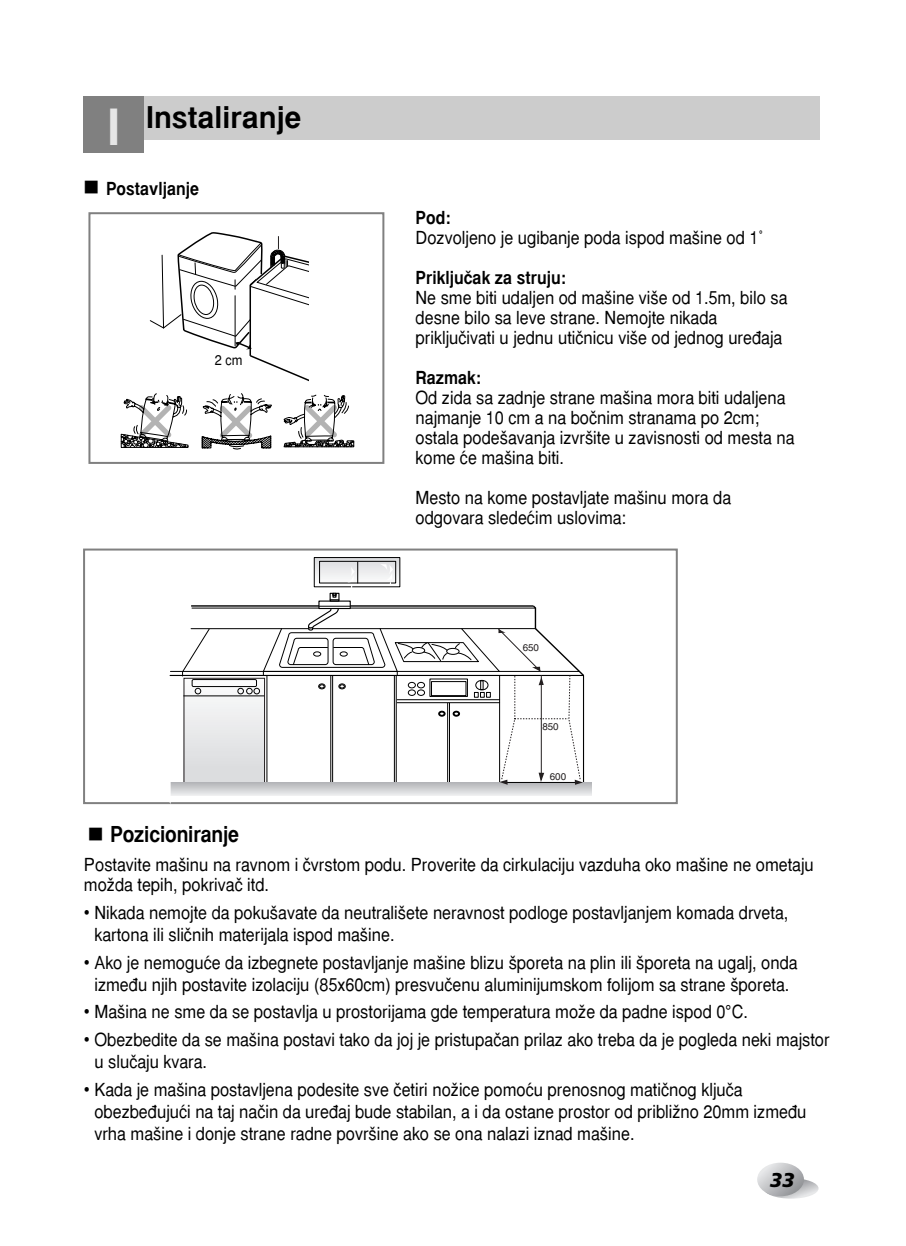
<style>
.page{position:relative;width:906px;height:1246px;background:#fff}
.page>*{position:absolute;margin:0;border:0;box-sizing:border-box;transform-origin:0 0}
.t1{font:700 50px "Euro Slavic Sans";color:#e6e6e6}
.t2{font:700 30px "Euro Slavic Sans";color:#000}
.t3{font:700 22px "Euro Slavic Sans";letter-spacing:-.01em;color:#000;scale:.9 1}
.t4{font:italic 900 20px "Frutiger";color:#000}
.t5{font:18px/20px "Euro Slavic Sans";color:#000;scale:.9 1}
.t6{font:700 18px "Euro Slavic Sans";color:#000;scale:.9 1}
.t7{font:14px "Euro Slavic Sans";color:#000;scale:.9 1}
.t8{font:9.8px "Helvetica";color:#231f20}
.s1{font-weight:700}
.s2{font-family:"Helvetica"}
.s3{font-family:"Arial";font-size:19px}
.s4{font-family:"Arial"}
</style>
<div class="page">
<div style="left:83px;top:549px;width:595px;height:255px;border:2px solid #808080"></div>
<svg style="left:764px;top:1178px;width:55px;height:21px"></svg>
<svg style="left:757px;top:1163px;width:47px;height:33px"></svg>
<div style="left:84px;top:96px;width:736px;height:43px;background:#ccc"></div>
<div style="left:84px;top:96px;width:60px;height:57px;background:#808080"></div>
<svg style="left:150px;top:232px;width:159px;height:150px"></svg>
<svg style="left:121px;top:393px;width:67px;height:55px"></svg>
<svg style="left:202px;top:393px;width:70px;height:57px"></svg>
<svg style="left:283px;top:395px;width:72px;height:53px"></svg>
<div style="left:88px;top:212px;width:296px;height:252px;border:2px solid #808080"></div>
<svg style="left:316px;top:559px;width:82px;height:3px"></svg>
<div style="left:314px;top:557px;width:86px;height:30px;border:1px solid #000"></div>
<div style="left:319px;top:561px;width:77px;height:22px;border:1px solid #000"></div>
<svg style="left:159px;top:562px;width:427px;height:242px"></svg>
<h1 class="t1" style="left:107px;top:109px;width:15px">I</h1>
<h2 class="t2" style="left:146px;top:107px;width:157px">Instaliranje</h2>
<p class="t6" style="left:106px;top:182px;width:105px">Postavljanje</p>
<p class="t7" style="left:215px;top:355px;width:32px">2 cm</p>
<p class="t5" style="left:416px;top:209px;width:388px"><span class="s1">Pod:<br></span>Dozvoljeno je ugibanje poda ispod ma‰ine od 1<span class="s2">˚</span></p>
<p class="t6" style="left:416px;top:271px;width:169px">Prikljuãak za struju:</p>
<p class="t5" style="left:416px;top:289px;width:415px">Ne sme biti udaljen od ma‰ine vi‰e od 1.5m, bilo sa desne bilo sa leve strane. Nemojte nikada prikljuãivati u jednu utiãnicu vi‰e od jednog ure√aja</p>
<p class="t6" style="left:416px;top:371px;width:75px">Razmak:</p>
<p class="t5" style="left:416px;top:389px;width:423px">Od zida sa zadnje strane ma‰ina mora biti udaljena najmanje 10 cm a na boãnim stranama po 2cm; ostala pode‰avanja izvr‰ite u zavisnosti od mesta na kome çe ma‰ina biti.</p>
<p class="t5" style="left:416px;top:489px;width:352px">Mesto na kome postavljate ma‰inu mora da odgovara sledeçim uslovima:</p>
<p class="t8" style="left:523px;top:644px;width:18px">650</p>
<p class="t8" style="left:542px;top:723px;width:18px">850</p>
<p class="t8" style="left:550px;top:773px;width:18px">600</p>
<p class="t3" style="left:110px;top:826px;width:145px">Pozicioniranje</p>
<p class="t5" style="left:84px;top:857px;width:813px">Postavite ma‰inu na ravnom i ãvrstom podu. Proverite da cirkulaciju vazduha oko ma‰ine ne ometaju moÏda tepih, pokrivaã itd.</p>
<p class="t5" style="left:94px;top:903px;width:772px;line-height:22px;text-indent:-10px"><span class="s3">•</span> Nikada nemojte da poku‰avate da neutrali‰ete neravnost podloge postavljanjem komada drveta, kartona ili sliãnih materijala ispod ma‰ine.</p>
<p class="t5" style="left:84px;top:953px;width:795px;line-height:22px;text-align:center"><span class="s3">•</span> Ako je nemoguçe da izbegnete postavljanje ma‰ine blizu ‰poreta na plin ili ‰poreta na ugalj, onda izme√u njih postavite izolaciju (85x60cm) presvuãenu aluminijumskom folijom sa strane ‰poreta.</p>
<p class="t5" style="left:84px;top:1004px;width:739px"><span class="s3">•</span> Ma‰ina ne sme da se postavlja u prostorijama gde temperatura moÏe da padne ispod 0<span class="s4">°</span>C.</p>
<p class="t5" style="left:94px;top:1030px;width:818px;line-height:22px;text-indent:-10px"><span class="s3">•</span> Obezbedite da se ma‰ina postavi tako da joj je pristupaãan prilaz ako treba da je pogleda neki majstor u sluãaju kvara.</p>
<p class="t5" style="left:94px;top:1080px;width:793px;line-height:22px;text-indent:-10px"><span class="s3">•</span> Kada je ma‰ina postavljena podesite sve ãetiri noÏice pomoçu prenosnog matiãnog kljuãa obezbe√ujuçi na taj naãin da ure√aj bude stabilan, a i da ostane prostor od pribliÏno 20mm izme√u vrha ma‰ine i donje strane radne povr‰ine ako se ona nalazi iznad ma‰ine.</p>
<p class="t4" style="left:770px;top:1172px;width:26px">33</p>
</div>
